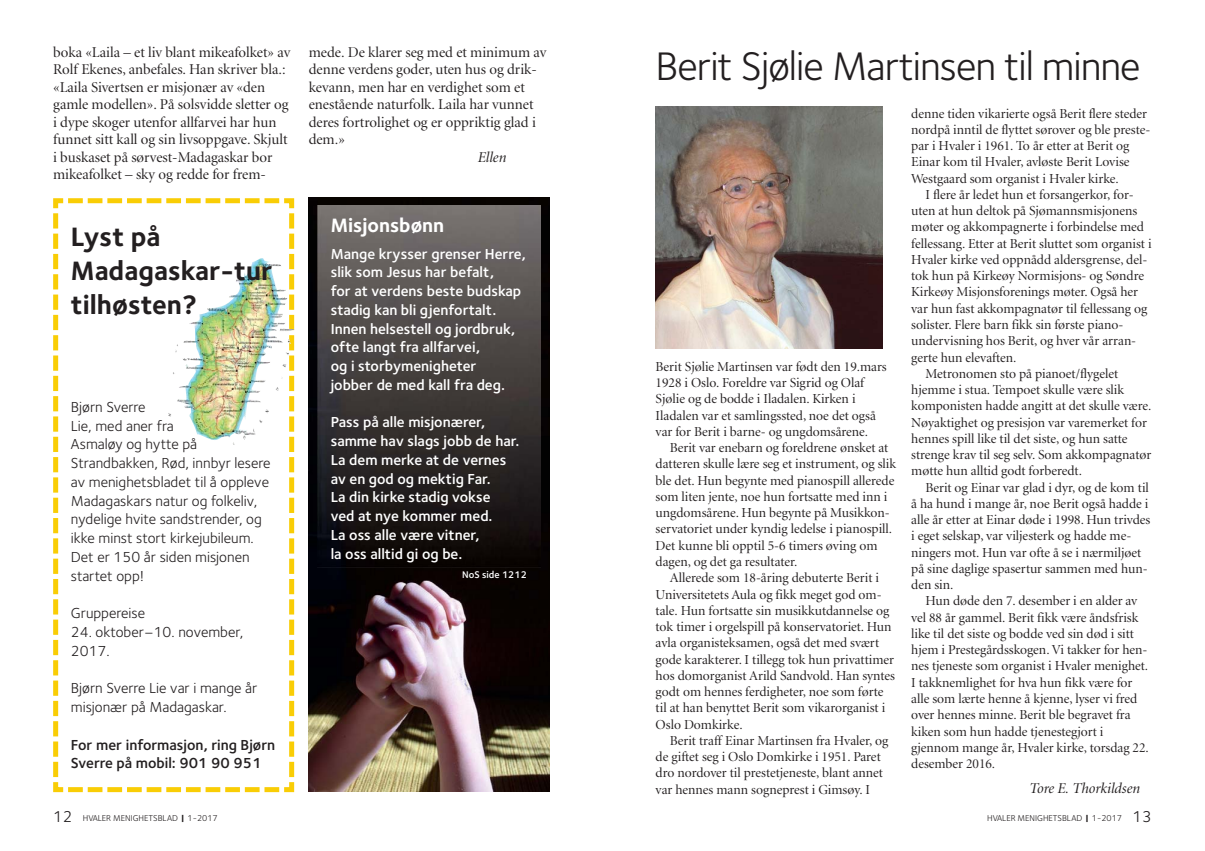
<style>
.page{position:relative;width:1205px;height:851px;background:#fff}
.page>*{position:absolute;margin:0;border:0;box-sizing:border-box;transform-origin:0 0}
.t1{font:41.25px "Foundry Sterling";letter-spacing:-.025em;color:#231f20}
.t2{font:700 27.5px/33.8px "Foundry Sterling";color:#231f20}
.t3{font:700 20px "Foundry Sterling";color:#fff}
.t4{font:15px/17.5px "Minion Display";color:#231f20}
.t5{font:600 15px/18.8px "Foundry Sterling";color:#fff}
.t6{font:15px/18.8px "Foundry Sterling";color:#231f20}
.t7{font:600 15px/18.8px "Foundry Sterling";color:#231f20}
.t8{font:italic 15px "Minion Display";color:#231f20}
.t9{font:13.75px/16.2px "Minion Display";color:#231f20}
.t10{font:600 10px "Foundry Sterling";color:#fff}
.t11{font:8.75px "Foundry Sterling";color:#231f20}
.s1{font-size:16.25px}
.s2{font-family:"Menlo";font-weight:700}
</style>
<div class="page">
<img style="left:656px;top:107px;width:226px;height:241px">
<img style="left:308px;top:197px;width:241px;height:594px">
<svg style="left:53px;top:198px;width:242px;height:595px"></svg>
<img style="left:317px;top:205px;width:224px;height:362px">
<img style="left:172px;top:257px;width:123px;height:183px">
<p class="t4" style="left:53px;top:44px;width:239px">boka «Laila – et liv blant mikeafolket» av Rolf Ekenes, anbefales. Han skriver bla.: «Laila Sivertsen er misjonær av «den gamle modellen». På solsvidde sletter og i dype skoger utenfor allfarvei har hun funnet sitt kall og sin livsoppgave. Skjult i buskaset på sørvest-Madagaskar bor mikeafolket – sky og redde for frem-</p>
<p class="t4" style="left:309px;top:44px;width:239px">mede. De klarer seg med et minimum av denne verdens goder, uten hus og drik&shy;kevann, men har en verdighet som et enestående naturfolk. Laila har vunnet deres fortrolighet og er oppriktig glad i dem.»</p>
<p class="t8" style="left:478px;top:151px;width:30px">Ellen</p>
<h2 class="t2" style="left:71px;top:222px;width:203px">Lyst på<br>Madagaskar-tur tilhøsten?</h2>
<p class="t6" style="left:71px;top:398px;width:201px">Bjørn Sverre<br>Lie, med aner fra<br>Asmaløy og hytte på<br>Strandbakken, Rød, innbyr lesere av menighetsbladet til å oppleve<br>Madagaskars natur og folkeliv, nydelige hvite sandstrender, og ikke minst stort kirkejubileum.<br>Det er 150 år siden misjonen startet opp!</p>
<p class="t6" style="left:71px;top:605px;width:76px">Gruppereise</p>
<p class="t6" style="left:71px;top:623px;width:174px">24. oktober–10. november,<br>2017.</p>
<p class="t6" style="left:71px;top:680px;width:188px">Bjørn Sverre Lie var i mange år misjonær på Madagaskar.</p>
<p class="t7" style="left:71px;top:736px;width:206px">For mer informasjon, ring Bjørn<br>Sverre på mobil: 901 90 951</p>
<h3 class="t3" style="left:331px;top:218px;width:115px">Misjonsbønn</h3>
<p class="t5" style="left:331px;top:245px;width:197px">Mange krysser grenser Herre, slik som Jesus har befalt,<br>for at verdens beste budskap stadig kan bli gjenfortalt.<br>Innen helsestell og jordbruk, ofte langt fra allfarvei,<br>og i storbymenigheter<br>jobber de med kall fra deg.</p>
<p class="t5" style="left:331px;top:414px;width:190px">Pass på alle misjonærer, samme hav slags jobb de har.<br>La dem merke at de vernes av en god og mektig Far.<br>La din kirke stadig vokse<br>ved at nye kommer med.<br>La oss alle være vitner,<br>la oss alltid gi og be.</p>
<p class="t10" style="left:462px;top:570px;width:66px">NoS side 1212</p>
<h1 class="t1" style="left:656px;top:51px;width:486px">Berit Sjølie Martinsen til minne</h1>
<p class="t9" style="left:656px;top:359px;width:233px">Berit Sjølie Martinsen var født den 19.mars 1928 i Oslo. Foreldre var Sigrid og Olaf Sjølie og de bodde i Iladalen. Kirken i Iladalen var et samlingssted, noe det også var for Berit i barne- og ungdomsårene.</p>
<p class="t9" style="left:656px;top:441px;width:242px;text-indent:14px">Berit var enebarn og foreldrene ønsket at datteren skulle lære seg et instrument, og slik ble det. Hun begynte med pianospill allerede som liten jente, noe hun fortsatte med inn i ungdomsårene. Hun begynte på Musikkon&shy;servatoriet under kyndig ledelse i pianospill.<br>Det kunne bli opptil 5-6 timers øving om dagen, og det ga resultater.</p>
<p class="t9" style="left:656px;top:570px;width:241px;text-indent:14px">Allerede som 18-åring debuterte Berit i Universitetets Aula og fikk meget god om&shy;tale. Hun fortsatte sin musikkutdannelse og tok timer i orgelspill på konservatoriet. Hun avla organisteksamen, også det med svært gode karakterer. I tillegg tok hun privattimer hos domorganist Arild Sandvold. Han syntes godt om hennes ferdigheter, noe som førte til at han benyttet Berit som vikarorganist i Oslo Domkirke.</p>
<p class="t9" style="left:656px;top:733px;width:234px;text-indent:14px">Berit traff Einar Martinsen fra Hvaler, og de giftet seg i Oslo Domkirke i 1951. Paret dro nordover til prestetjeneste, blant annet var hennes mann sogneprest i Gimsøy. I</p>
<p class="t9" style="left:911px;top:106px;width:241px">denne tiden vikarierte også Berit flere steder nordpå inntil de flyttet sørover og ble preste&shy;par i Hvaler i 1961. To år etter at Berit og Einar kom til Hvaler, avløste Berit Lovise Westgaard som organist i Hvaler kirke.</p>
<p class="t9" style="left:925px;top:187px;width:210px">I flere år ledet hun et forsangerkor, for -</p>
<p class="t9" style="left:911px;top:204px;width:227px">uten at hun deltok på Sjømannsmisjonens</p>
<p class="t9" style="left:911px;top:220px;width:234px">møter og akkompagnerte i forbindelse med</p>
<p class="t9" style="left:911px;top:236px;width:242px">fellessang. Etter at Berit sluttet som organist i</p>
<p class="t9" style="left:911px;top:252px;width:238px">Hvaler kirke ved oppnådd aldersgrense, del-</p>
<p class="t9" style="left:911px;top:269px;width:234px">tok hun på Kirkeøy Normisjons- og Søndre</p>
<p class="t9" style="left:911px;top:285px;width:228px">Kirkeøy Misjonsforenings møter. Også her</p>
<p class="t9" style="left:911px;top:301px;width:238px">var hun fast akkompagnatør til fellessang og</p>
<p class="t9" style="left:911px;top:317px;width:214px">solister. Flere barn fikk sin første piano-</p>
<p class="t9" style="left:911px;top:334px;width:226px">undervisning hos Berit, og hver vår arran-</p>
<p class="t9" style="left:911px;top:350px;width:107px">gerte hun elevaften.</p>
<p class="t9" style="left:925px;top:366px;width:194px">Metronomen sto på pianoet/flygelet</p>
<p class="t9" style="left:911px;top:382px;width:214px">hjemme i stua. Tempoet skulle være slik</p>
<p class="t9" style="left:911px;top:399px;width:242px">komponisten hadde angitt at det skulle være.</p>
<p class="t9" style="left:911px;top:415px;width:237px">Nøyaktighet og presisjon var varemerket for</p>
<p class="t9" style="left:911px;top:431px;width:218px">hennes spill like til det siste, og hun satte</p>
<p class="t9" style="left:911px;top:447px;width:242px">strenge krav til seg selv. Som akkompagnatør</p>
<p class="t9" style="left:911px;top:464px;width:172px">møtte hun alltid godt forberedt.</p>
<p class="t9" style="left:925px;top:480px;width:225px">Berit og Einar var glad i dyr, og de kom til</p>
<p class="t9" style="left:911px;top:496px;width:239px">å ha hund i mange år, noe Berit også hadde i</p>
<p class="t9" style="left:911px;top:512px;width:241px">alle år etter at Einar døde i 1998. Hun trivdes</p>
<p class="t9" style="left:911px;top:529px;width:222px">i eget selskap, var viljesterk og hadde me-</p>
<p class="t9" style="left:911px;top:545px;width:231px">ningers mot. Hun var ofte å se i nær miljøet</p>
<p class="t9" style="left:911px;top:561px;width:238px">på sine daglige spasertur sammen med hun-</p>
<p class="t9" style="left:911px;top:577px;width:44px">den sin.</p>
<p class="t9" style="left:925px;top:594px;width:213px">Hun døde den 7. desember i en alder av</p>
<p class="t9" style="left:911px;top:610px;width:229px">vel 88 år gammel. Berit fikk være åndsfrisk</p>
<p class="t9" style="left:911px;top:626px;width:224px">like til det siste og bodde ved sin død i sitt</p>
<p class="t9" style="left:911px;top:642px;width:238px">hjem i Prestegårdsskogen. Vi takker for hen-</p>
<p class="t9" style="left:911px;top:659px;width:238px">nes tjeneste som organist i Hvaler menighet.</p>
<p class="t9" style="left:911px;top:675px;width:223px">I takknemlighet for hva hun fikk være for</p>
<p class="t9" style="left:911px;top:691px;width:227px">alle som lærte henne å kjenne, lyser vi fred</p>
<p class="t9" style="left:911px;top:707px;width:221px">over hennes minne. Berit ble begravet fra</p>
<p class="t9" style="left:911px;top:724px;width:194px">kiken som hun hadde tjenestegjort i</p>
<p class="t9" style="left:911px;top:740px;width:239px">gjennom mange år, Hvaler kirke, torsdag 22.</p>
<p class="t9" style="left:911px;top:756px;width:85px">desember 2016.</p>
<p class="t8" style="left:1029px;top:782px;width:112px">Tore E. Thorkildsen</p>
<p class="t11" style="left:53px;top:814px;width:166px"><span class="s1">12</span> HVALER MENIGHETSBLAD <span class="s2">❙</span> 1-2017</p>
<p class="t11" style="left:987px;top:814px;width:166px">HVALER MENIGHETSBLAD <span class="s2">❙</span> 1-2017 <span class="s1">13</span></p>
</div>
